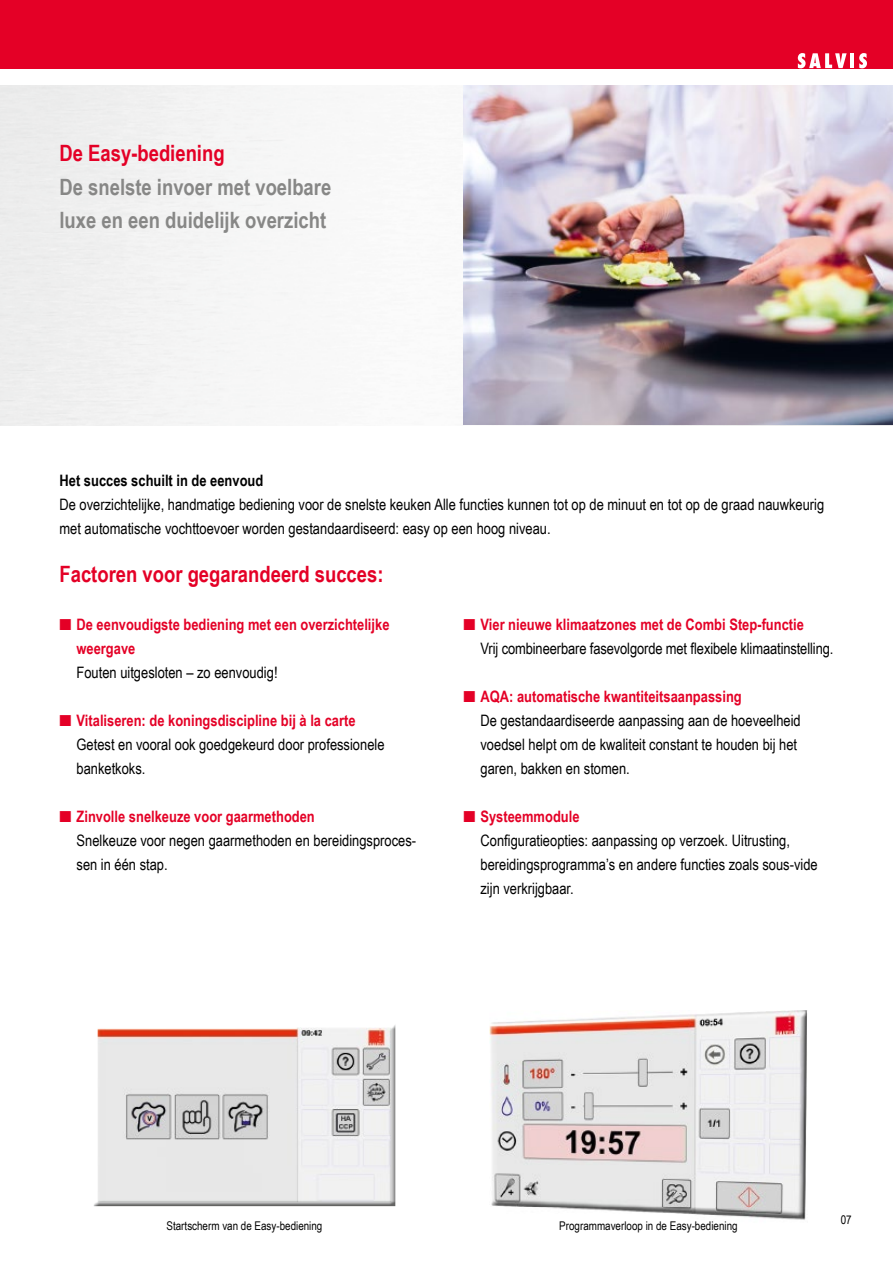
<style>
.page{position:relative;width:893px;height:1263px;background:#fff}
.page>*{position:absolute;margin:0;border:0;box-sizing:border-box;transform-origin:0 0}
.t1{font:700 22.5px/33.8px "Arial Narrow";color:#878786}
.t2{font:700 22.5px "Arial Narrow";color:#e40026}
.t3{font:15.75px/24px "Arial Narrow";color:#000}
.t4{font:700 15.75px/24px "Arial Narrow";color:#e40026}
.t5{font:700 15.75px "Arial Narrow";color:#000}
.t6{font:12px "Arial Narrow";color:#000}
.s1{color:#e40026}
.s2{font-weight:700;color:#e40026}
</style>
<div class="page">
<div style="left:0;top:0;width:893px;height:68px;background:#e40026"></div>
<img style="left:0;top:85px;width:893px;height:340px">
<svg style="left:798px;top:53px;width:49px;height:15px"></svg>
<hr style="left:850px;top:53px;width:4px;height:15px;background:#fff">
<svg style="left:859px;top:53px;width:8px;height:15px"></svg>
<img style="left:94px;top:1025px;width:301px;height:181px">
<img style="left:489px;top:1010px;width:318px;height:210px">
<img style="left:463px;top:85px;width:430px;height:339px">
<h1 class="t2" style="left:60px;top:136px;width:167px">De Easy-bediening</h1>
<h1 class="t1" style="left:60px;top:169px;width:273px">De snelste invoer met voelbare luxe en een duidelijk overzicht</h1>
<p class="t5" style="left:60px;top:469px;width:205px">Het succes schuilt in de eenvoud</p>
<p class="t3" style="left:60px;top:492px;width:766px">De overzichtelijke, handmatige bediening voor de snelste keuken Alle functies kunnen tot op de minuut en tot op de graad nauwkeurig met automatische vochttoevoer worden gestandaardiseerd: easy op een hoog niveau.</p>
<h1 class="t2" style="left:60px;top:557px;width:326px">Factoren voor gegarandeerd succes:</h1>
<p class="t3" style="left:480px;top:612px;width:354px;text-indent:-17px"><span class="s1">■</span> <span class="s2">Vier nieuwe klimaatzones met de Combi Step-functie<br></span>Vrij combineerbare fasevolgorde met flexibele klimaatinstelling.</p>
<p class="t3" style="left:480px;top:684px;width:322px;text-indent:-17px"><span class="s1">■</span> <span class="s2">AQA: automatische kwantiteitsaanpassing<br></span>De gestandaardiseerde aanpassing aan de hoeveelheid voedsel helpt om de kwaliteit constant te houden bij het garen, bakken en stomen.</p>
<p class="t3" style="left:480px;top:804px;width:339px;text-indent:-17px"><span class="s1">■</span> <span class="s2">Systeemmodule<br></span>Configuratieopties: aanpassing op verzoek. Uitrusting, bereidingsprogramma’s en andere functies zoals sous-vide zijn verkrijgbaar.</p>
<p class="t4" style="left:77px;top:612px;width:314px;text-indent:-17px">■ De eenvoudigste bediening met een overzichtelijke weergave</p>
<p class="t3" style="left:77px;top:660px;width:203px">Fouten uitgesloten – zo eenvoudig!</p>
<p class="t3" style="left:77px;top:708px;width:310px;text-indent:-17px"><span class="s1">■</span> <span class="s2">Vitaliseren: de koningsdiscipline bij à la carte<br></span>Getest en vooral ook goedgekeurd door professionele banketkoks.</p>
<p class="t3" style="left:77px;top:804px;width:341px;text-indent:-17px"><span class="s1">■</span> <span class="s2">Zinvolle snelkeuze voor gaarmethoden<br></span>Snelkeuze voor negen gaarmethoden en bereidingsproces&shy;sen in één stap.</p>
<p class="t6" style="left:167px;top:1217px;width:157px">Startscherm van de Easy-bediening</p>
<p class="t6" style="left:559px;top:1217px;width:180px">Programmaverloop in de Easy-bediening</p>
<p class="t6" style="left:841px;top:1211px;width:12px">07</p>
</div>
